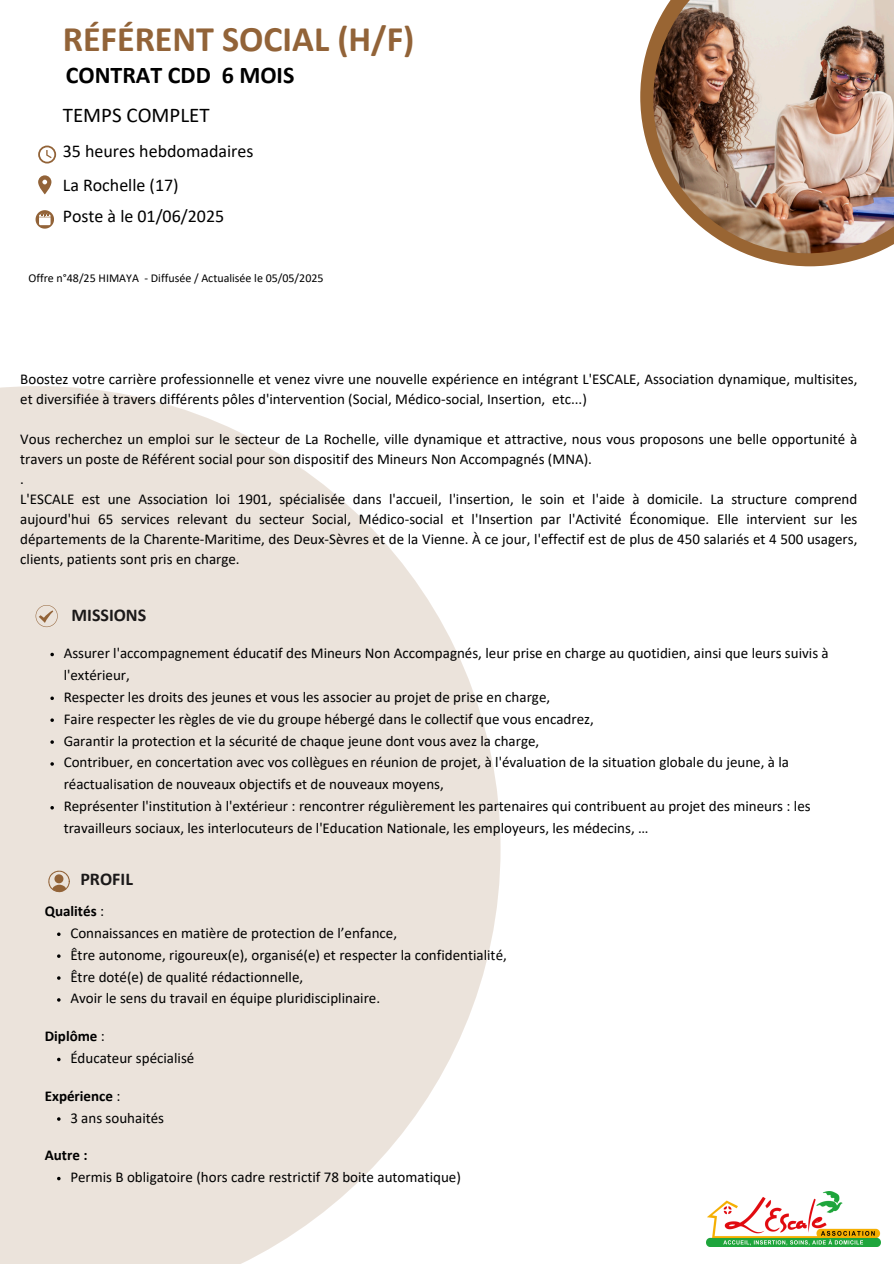
<style>
.page{position:relative;width:894px;height:1264px;background:#fff}
.page>*{position:absolute;margin:0;border:0;box-sizing:border-box;transform-origin:0 0}
.t1{font:700 36px "Calibri";color:#926338}
.t2{font:700 24px "Calibri";color:#000}
.t3{font:21px "Calibri";color:#000}
.t4{font:18px "Calibri";color:#000}
.t5{font:700 18px "Calibri";color:#1b1919}
.t6{font:15px/20.2px "Calibri";color:#000}
.t7{font:700 15px "Calibri";color:#000}
.t8{font:12px "Calibri";color:#000}
.s1{font-weight:400}
</style>
<div class="page">
<svg style="left:640px;top:32px;width:236px;height:234px"></svg>
<img style="left:653px;top:0;width:240px;height:253px">
<svg style="left:0;top:386px;width:500px;height:877px;fill:#ebe3db"></svg>
<svg style="left:36px;top:605px;width:22px;height:22px"></svg>
<svg style="left:47px;top:869px;width:23px;height:23px"></svg>
<svg style="left:57px;top:932px;width:4px;height:4px"></svg>
<svg style="left:57px;top:954px;width:4px;height:3px"></svg>
<svg style="left:57px;top:976px;width:4px;height:3px"></svg>
<svg style="left:57px;top:998px;width:4px;height:3px"></svg>
<svg style="left:57px;top:1057px;width:4px;height:4px"></svg>
<svg style="left:57px;top:1117px;width:4px;height:3px"></svg>
<svg style="left:57px;top:1176px;width:4px;height:4px"></svg>
<img style="left:706px;top:1191px;width:174px;height:55px">
<svg style="left:38px;top:175px;width:13px;height:19px"></svg>
<svg style="left:36px;top:210px;width:18px;height:18px"></svg>
<svg style="left:38px;top:145px;width:18px;height:18px"></svg>
<svg style="left:50px;top:652px;width:4px;height:4px"></svg>
<svg style="left:50px;top:696px;width:4px;height:4px"></svg>
<svg style="left:50px;top:718px;width:4px;height:4px"></svg>
<svg style="left:50px;top:740px;width:4px;height:3px"></svg>
<svg style="left:50px;top:762px;width:4px;height:3px"></svg>
<svg style="left:50px;top:806px;width:4px;height:3px"></svg>
<p class="t1" style="left:63px;top:24px;width:353px">RÉFÉRENT SOCIAL (H/F)</p>
<h4 class="t2" style="left:66px;top:65px;width:230px">CONTRAT CDD 6 MOIS</h4>
<p class="t3" style="left:63px;top:106px;width:148px">TEMPS COMPLET</p>
<p class="t4" style="left:63px;top:144px;width:192px">35 heures hebdomadaires</p>
<p class="t4" style="left:63px;top:177px;width:117px">La Rochelle (17)</p>
<p class="t4" style="left:63px;top:208px;width:163px">Poste à le 01/06/2025</p>
<p class="t8" style="left:28px;top:273px;width:296px">Offre n°48/25 HIMAYA - Diffusée / Actualisée le 05/05/2025</p>
<p class="t6" style="left:20px;top:370px;width:838px">Boostez votre carrière professionnelle et venez vivre une nouvelle expérience en intégrant L'ESCALE, Association dynamique, multisites, et diversifiée à travers différents pôles d'intervention (Social, Médico-social, Insertion, etc...)</p>
<p class="t6" style="left:20px;top:430px;width:838px">Vous recherchez un emploi sur le secteur de La Rochelle, ville dynamique et attractive, nous vous proposons une belle opportunité à travers un poste de Référent social pour son dispositif des Mineurs Non Accompagnés (MNA).</p>
<p class="t6" style="left:20px;top:470px;width:5px">.</p>
<h4 class="t6" style="left:20px;top:489px;width:838px;text-align:justify">L'ESCALE est une Association loi 1901, spécialisée dans l'accueil, l'insertion, le soin et l'aide à domicile. La structure comprend aujourd'hui 65 services relevant du secteur Social, Médico-social et l'Insertion par l'Activité Économique. Elle intervient sur les départements de la Charente-Maritime, des Deux-Sèvres et de la Vienne. À ce jour, l'effectif est de plus de 450 salariés et 4 500 usagers, clients, patients sont pris en charge.</h4>
<p class="t5" style="left:71px;top:607px;width:76px">MISSIONS</p>
<p class="t6" style="left:64px;top:643px;width:766px;line-height:21.9px">Assurer l'accompagnement éducatif des Mineurs Non Accompagnés, leur prise en charge au quotidien, ainsi que leurs suivis à l'extérieur,</p>
<p class="t6" style="left:64px;top:688px;width:488px">Respecter les droits des jeunes et vous les associer au projet de prise en charge,</p>
<p class="t6" style="left:64px;top:709px;width:531px">Faire respecter les règles de vie du groupe hébergé dans le collectif que vous encadrez,</p>
<p class="t6" style="left:64px;top:731px;width:477px">Garantir la protection et la sécurité de chaque jeune dont vous avez la charge,</p>
<p class="t6" style="left:64px;top:752px;width:726px;line-height:21.9px">Contribuer, en concertation avec vos collègues en réunion de projet, à l'évaluation de la situation globale du jeune, à la réactualisation de nouveaux objectifs et de nouveaux moyens,</p>
<p class="t6" style="left:64px;top:796px;width:748px;line-height:21.9px">Représenter l'institution à l'extérieur : rencontrer régulièrement les partenaires qui contribuent au projet des mineurs : les travailleurs sociaux, les interlocuteurs de l'Education Nationale, les employeurs, les médecins, …</p>
<p class="t5" style="left:80px;top:871px;width:54px">PROFIL</p>
<p class="t7" style="left:45px;top:904px;width:61px">Qualités <span class="s1">:</span></p>
<p class="t6" style="left:70px;top:923px;width:328px">Connaissances en matière de protection de l’enfance,</p>
<h1 class="t6" style="left:70px;top:945px;width:438px">Être autonome, rigoureux(e), organisé(e) et respecter la confidentialité,</h1>
<h2 class="t6" style="left:70px;top:967px;width:234px">Être doté(e) de qualité rédactionnelle,</h2>
<h3 class="t6" style="left:70px;top:989px;width:311px">Avoir le sens du travail en équipe pluridisciplinaire.</h3>
<h5 class="t7" style="left:45px;top:1029px;width:62px">Diplôme <span class="s1">:</span></h5>
<h5 class="t6" style="left:70px;top:1049px;width:125px">Éducateur spécialisé</h5>
<h5 class="t7" style="left:45px;top:1089px;width:77px">Expérience <span class="s1">:</span></h5>
<p class="t6" style="left:70px;top:1108px;width:95px">3 ans souhaités</p>
<p class="t7" style="left:45px;top:1148px;width:44px">Autre :</p>
<p class="t6" style="left:70px;top:1168px;width:392px">Permis B obligatoire (hors cadre restrictif 78 boite automatique)</p>
</div>
